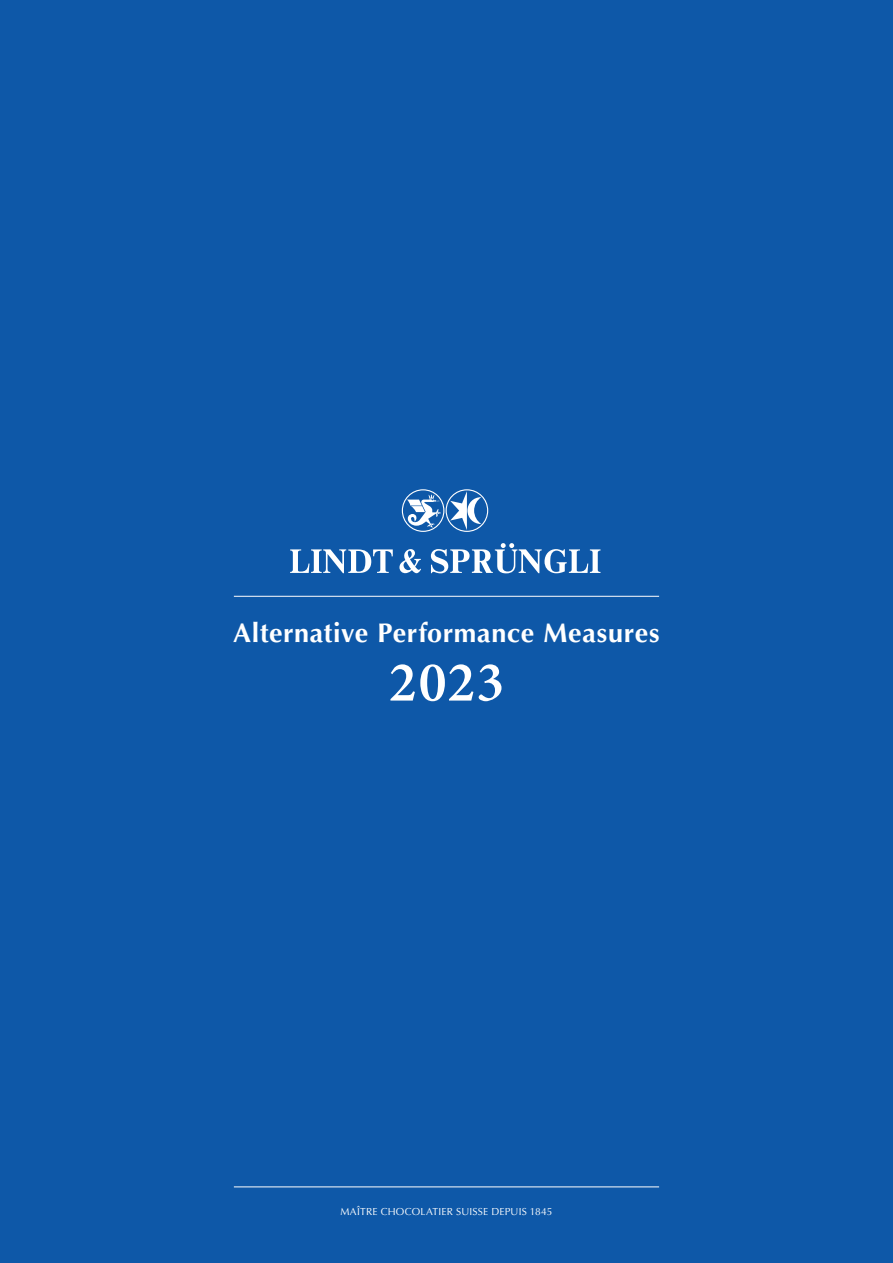
<style>
.page{position:relative;width:893px;height:1263px;background:#0e58a8}
.page>*{position:absolute;margin:0;border:0;box-sizing:border-box;transform-origin:0 0}
.t1{font:600 57px "Minion Pro";color:#fff}
.t2{font:700 27px "Optima LT Std";letter-spacing:.02em;color:#fff}
.t3{font:10.2px "Optima LT Std";letter-spacing:.02em;color:#fff}
</style>
<div class="page">
<hr style="left:234px;top:1186px;width:425px;height:1px;background:#fff">
<hr style="left:234px;top:596px;width:425px;height:1px;background:#fff">
<svg style="left:402px;top:489px;width:86px;height:43px"></svg>
<svg style="left:431px;top:543px;width:169px;height:30px"></svg>
<svg style="left:399px;top:549px;width:22px;height:24px"></svg>
<svg style="left:290px;top:549px;width:103px;height:24px"></svg>
<h2 class="t2" style="left:233px;top:617px;width:428px">Alternative Performance Measures</h2>
<h1 class="t1" style="left:389px;top:643px;width:117px">2023</h1>
<p class="t3" style="left:340px;top:1206px;width:214px">MAÎTRE CHOCOLATIER SUISSE DEPUIS 1845</p>
</div>
